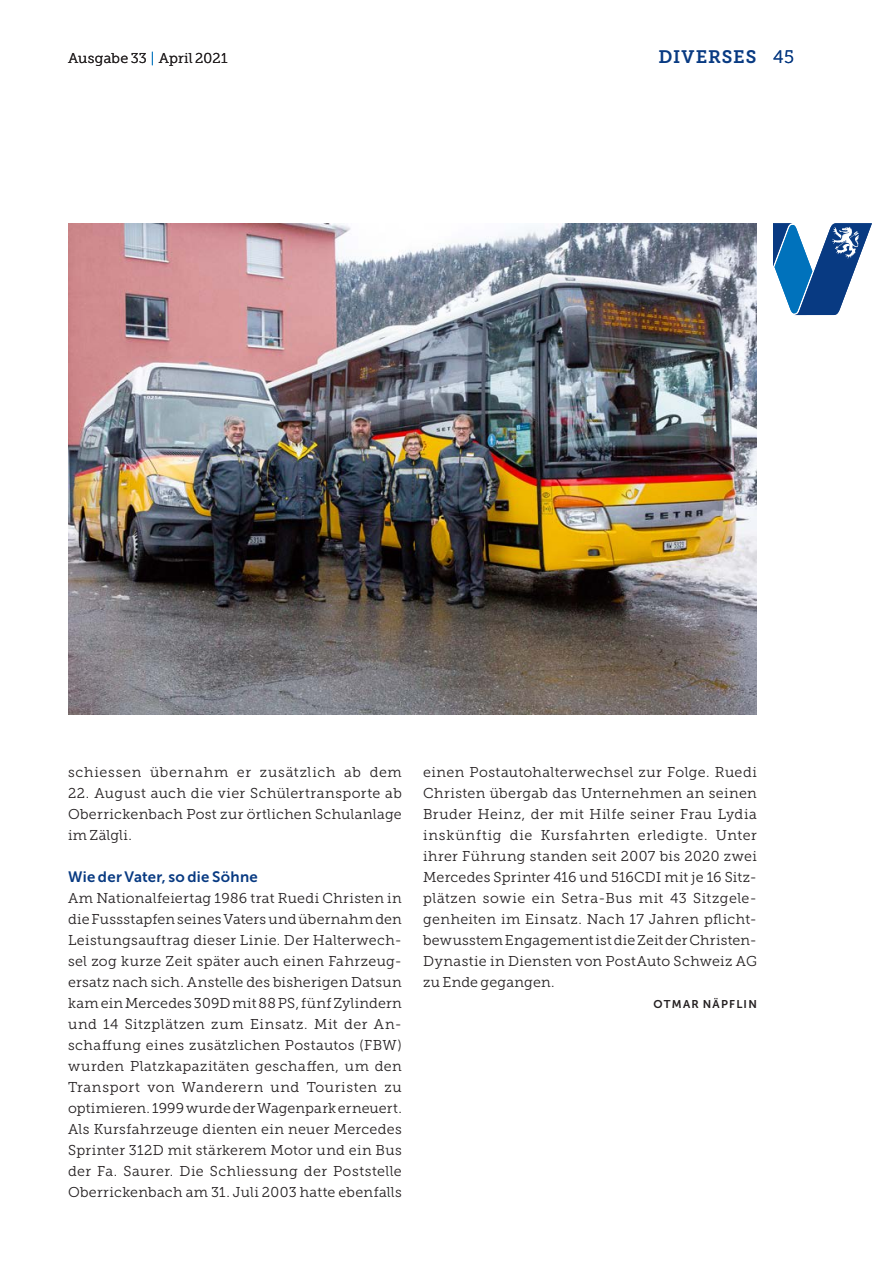
<style>
.page{position:relative;width:893px;height:1263px;background:#fff}
.page>*{position:absolute;margin:0;border:0;box-sizing:border-box;transform-origin:0 0}
.t1{font:18px "Museo Slab 700";letter-spacing:.05em;color:#083a82}
.t2{font:15px "Museo Sans 700";letter-spacing:.02em;color:#083a82}
.t3{font:14.25px/21px "Museo Slab 300";letter-spacing:.025em;color:#231f20;text-align:justify}
.t4{font:14.25px "Museo Slab 300";letter-spacing:.055em;color:#231f20}
.t5{font:11.25px "Museo Sans 700";letter-spacing:.11em;color:#231f20}
.s1{color:#0072bc}
.s2{font-family:"Museo Slab 300"}
</style>
<div class="page">
<svg style="left:774px;top:223px;width:98px;height:92px"></svg>
<img style="left:68px;top:223px;width:689px;height:491px">
<p class="t3" style="left:68px;top:48px;width:161px">Ausgabe 33 <span class="s1">|</span> April 2021</p>
<p class="t1" style="left:659px;top:47px;width:137px">DIVERSES <span class="s2">45</span></p>
<p class="t4" style="left:68px;top:764px;width:335px">schiessen übernahm er zusätzlich ab dem</p>
<p class="t3" style="left:68px;top:783px;width:335px">22. August auch die vier Schülertransporte ab Oberrickenbach Post zur örtlichen Schulanlage im Zälgli.</p>
<p class="t2" style="left:68px;top:868px;width:191px">Wie der Vater, so die Söhne</p>
<p class="t3" style="left:68px;top:888px;width:335px">Am Nationalfeiertag 1986 trat Ruedi Christen in die Fussstapfen seines Vaters und übernahm den Leistungsauftrag dieser Linie. Der Halterwech&shy;sel zog kurze Zeit später auch einen Fahrzeug&shy;ersatz nach sich. Anstelle des bisherigen Datsun kam ein Mercedes 309D mit 88 PS, fünf Zylindern und 14 Sitzplätzen zum Einsatz. Mit der An&shy;schaffung eines zusätzlichen Postautos (FBW) wurden Platzkapazitäten geschaffen, um den Transport von Wanderern und Touristen zu optimieren. 1999 wurde der Wagenpark erneuert.<br>Als Kursfahrzeuge dienten ein neuer Mercedes Sprinter 312D mit stärkerem Motor und ein Bus der Fa. Saurer. Die Schliessung der Poststelle Oberrickenbach am 31. Juli 2003 hatte ebenfalls</p>
<p class="t3" style="left:423px;top:762px;width:335px;text-align:left">einen Postautohalterwechsel zur Folge. Ruedi Christen übergab das Unternehmen an seinen Bruder Heinz, der mit Hilfe seiner Frau Lydia inskünftig die Kursfahrten erledigte. Unter ihrer Führung standen seit 2007 bis 2020 zwei Mercedes Sprinter 416 und 516CDI mit je 16 Sitz&shy;plätzen sowie ein Setra- Bus mit 43 Sitzgele&shy;genheiten im Einsatz. Nach 17 Jahren pflicht&shy;bewusstem Engagement ist die Zeit der Christen-- Dynastie in Diensten von PostAuto Schweiz AG zu Ende gegangen.</p>
<p class="t5" style="left:653px;top:998px;width:105px">OTMAR NÄPFLIN</p>
</div>
